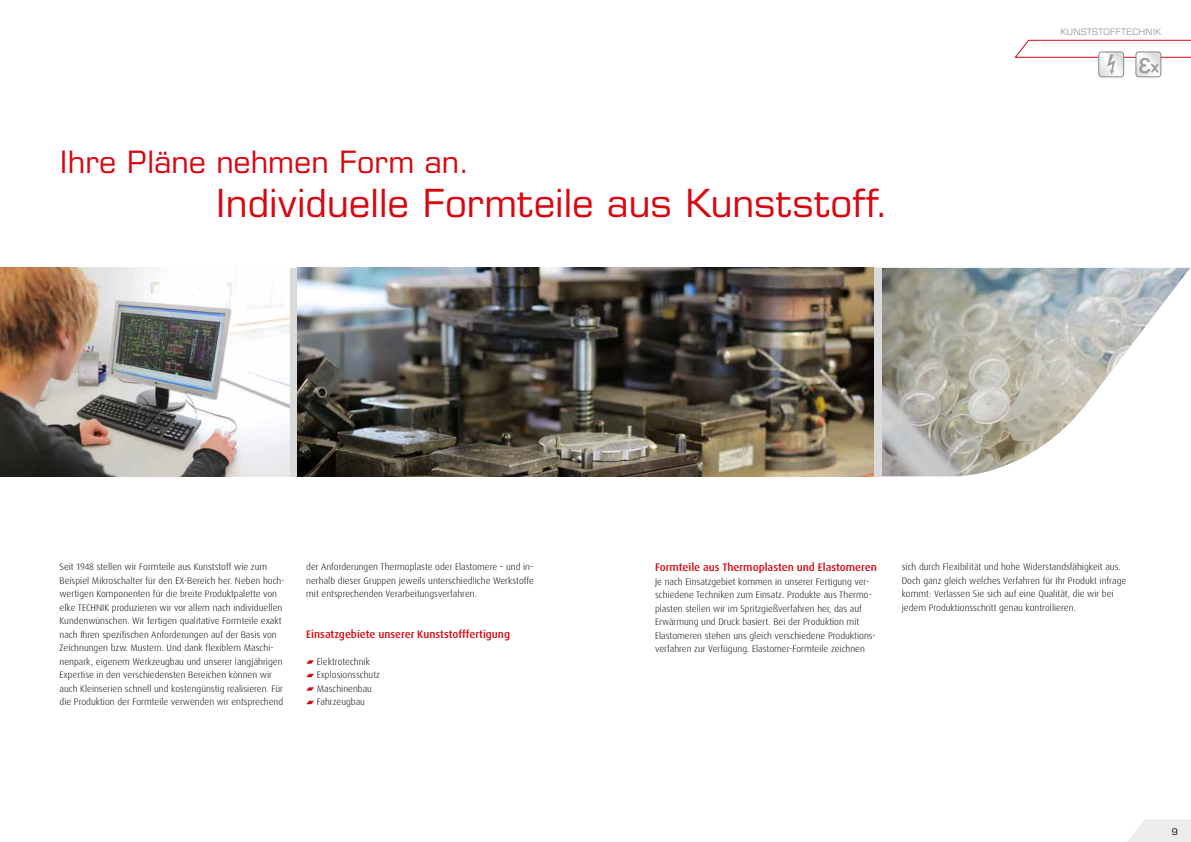
<style>
.page{position:relative;width:1191px;height:842px;background:#fff}
.page>*{position:absolute;margin:0;border:0;box-sizing:border-box;transform-origin:0 0}
.t1{font:39px "Eurostile LT Pro";color:#d80710}
.t2{font:31px "Eurostile LT Pro";color:#d80710}
.t3{font:500 11px "Dax Pro";color:#d80710}
.t4{font:300 9.5px/13.5px "Dax Pro";color:#000}
.t5{font:9px "Eurostile LT Pro";color:#9c9d9d}
.t6{font:9px "Eurostile LT Pro";color:#000}
</style>
<div class="page">
<svg style="left:306px;top:660px;width:8px;height:4px"></svg>
<svg style="left:306px;top:674px;width:8px;height:3px"></svg>
<svg style="left:306px;top:687px;width:8px;height:4px"></svg>
<svg style="left:306px;top:701px;width:8px;height:3px"></svg>
<img style="left:882px;top:268px;width:308px;height:208px">
<div style="left:289px;top:268px;width:593px;height:208px;background:#dadada"></div>
<img style="left:298px;top:268px;width:575px;height:208px">
<img style="left:0;top:268px;width:289px;height:208px">
<svg style="left:1128px;top:819px;width:63px;height:23px"></svg>
<svg style="left:1014px;top:39px;width:177px;height:38px"></svg>
<h2 class="t2" style="left:60px;top:143px;width:411px">I hre Pläne nehmen Form an.</h2>
<h1 class="t1" style="left:215px;top:179px;width:674px">I ndividuelle Formteile aus Kunststoff.</h1>
<p class="t5" style="left:1060px;top:26px;width:102px">Kunststofftechnik</p>
<p class="t4" style="left:60px;top:560px;width:226px">Seit 1948 stellen wir Formteile aus Kunststoff wie zum Beispiel Mikroschalter für den EX-Bereich her. Neben hoch&shy;wertigen Komponenten für die breite Produktpalette von elke TECHNIK produzieren wir vor allem nach individuellen Kundenwünschen. Wir fertigen qualitative Formteile exakt nach Ihren spezifischen Anforderungen auf der Basis von Zeichnungen bzw. Mustern. Und dank flexiblem Maschi&shy;nenpark, eigenem Werkzeugbau und unserer langjährigen Expertise in den verschiedensten Bereichen können wir auch Kleinserien schnell und kostengünstig realisieren. Für die Produktion der Formteile verwenden wir entsprechend</p>
<p class="t3" style="left:655px;top:560px;width:223px">Formteile aus Thermoplasten und Elastomeren</p>
<p class="t4" style="left:306px;top:560px;width:229px;text-align:justify">der Anforderungen Thermoplaste oder Elastomere – und in&shy;nerhalb dieser Gruppen jeweils unterschiedliche Werkstoffe mit entsprechenden Verarbeitungsverfahren.</p>
<p class="t3" style="left:306px;top:627px;width:205px">Einsatzgebiete unserer Kunststofffertigung</p>
<p class="t4" style="left:317px;top:655px;width:65px">Elektrotechnik<br>Explosionsschutz<br>Maschinenbau<br>Fahrzeugbau</p>
<p class="t4" style="left:655px;top:575px;width:222px">Je nach Einsatzgebiet kommen in unserer Fertigung ver&shy;schiedene Techniken zum Einsatz. Produkte aus Thermo&shy;plasten stellen wir im Spritzgießverfahren her, das auf Erwärmung und Druck basiert. Bei der Produktion mit Elastomeren stehen uns gleich verschiedene Produktions&shy;verfahren zur Verfügung. Elastomer-Formteile zeichnen</p>
<p class="t4" style="left:901px;top:560px;width:226px">sich durch Flexibilität und hohe Widerstandsfähigkeit aus.<br>Doch ganz gleich welches Verfahren für Ihr Produkt infrage kommt: Verlassen Sie sich auf eine Qualität, die wir bei jedem Produktionsschritt genau kontrollieren.</p>
<p class="t6" style="left:1171px;top:826px;width:8px">9</p>
</div>
